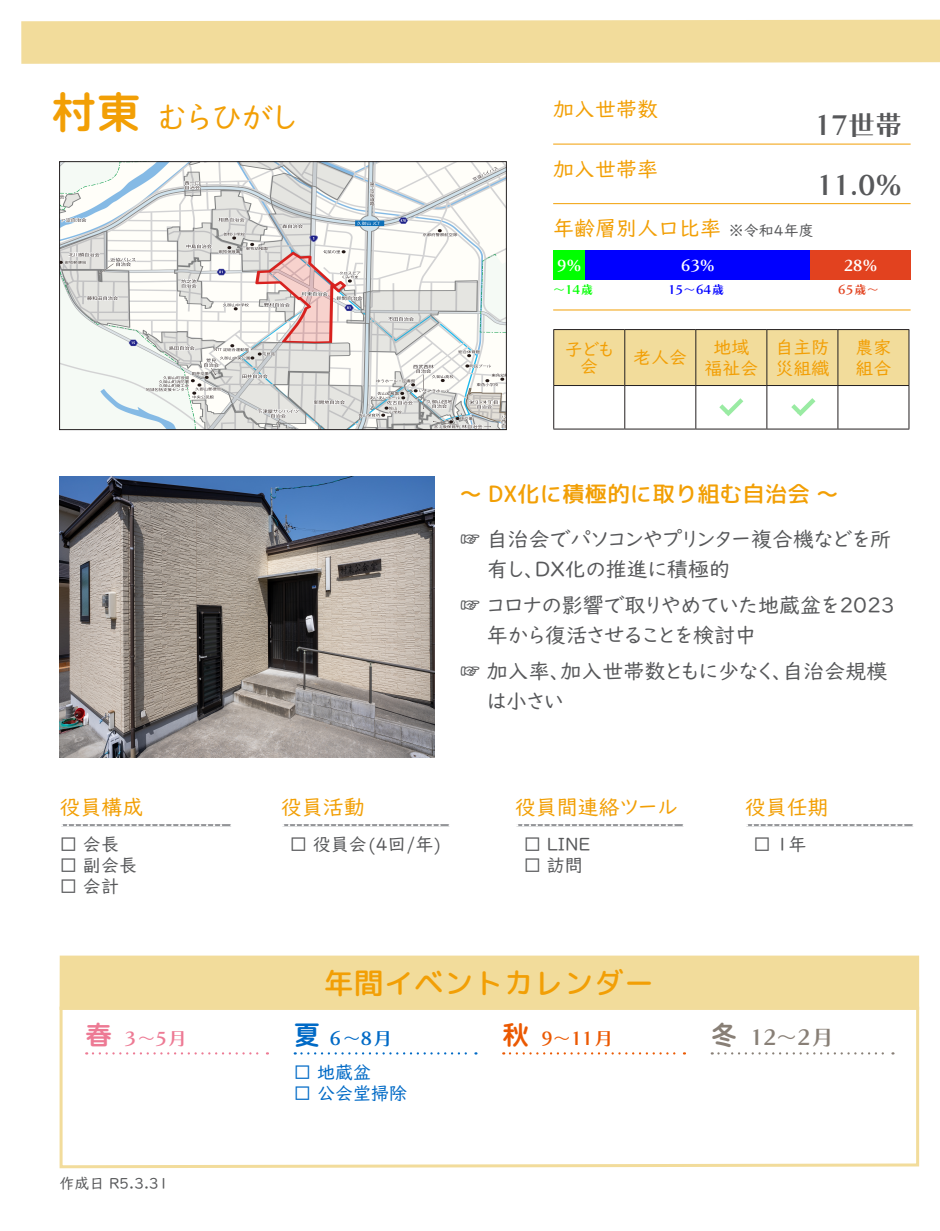
<style>
.page{position:relative;width:940px;height:1231px;background:#fff}
.page>*{position:absolute;margin:0;border:0;box-sizing:border-box;transform-origin:0 0}
.t1{font:31.5px "UD Digi Kyokasho Pro";letter-spacing:-.12em;color:#f29f05}
.t2{font:30px "rounded mplus 2 c medium";color:#f29f05}
.t3{font:27px "Chiaro Std B";color:#57585a}
.t4{font:22.5px "rounded mplus 2 c medium";color:#f29f05}
.t5{font:21px "UD Digi Kyokasho Pro";color:#f29f05}
.t6{font:21px/30px "UD Digi Kyokasho Pro";letter-spacing:-.07em;color:#57585a}
.t7{font:21px/30px "UD Digi Kyokasho Pro";letter-spacing:-.05em;color:#57585a}
.t8{font:21px/30px "UD Digi Kyokasho Pro";color:#57585a}
.t9{font:21px "Chiaro Std B";color:#887f76}
.t10{font:18px "UD Digi Kyokasho Pro";color:#57585a}
.t11{font:18px/21px "UD Digi Kyokasho Pro";color:#f29f05;text-align:center}
.t12{font:18px "UD Digi Kyokasho Pro";color:#006ac6}
.t13{font:18px "Chiaro Std B";color:#eb5902}
.t14{font:18px "Chiaro Std B";color:#ed7a94}
.t15{font:18px "Chiaro Std B";color:#006ac6}
.t16{font:15px "UD Digi Kyokasho Pro";color:#57585a}
.t17{font:15px "Chiaro Std B";color:#fff}
.t18{font:12px "Chiaro Std B";color:#00f}
.t19{font:12px "Chiaro Std B";color:#0f0}
.t20{font:12px "Chiaro Std B";color:#e2421f}
.s1{font-family:"Bokutoh Rera 5";font-size:45px}
.s2{font-family:"Bokutoh Rera 5";font-size:27px}
</style>
<div class="page">
<hr style="left:939px;top:873px;width:1px;height:336px;background:#f29f05">
<hr style="left:553px;top:144px;width:357px;height:1px;background:#f29f05">
<hr style="left:553px;top:203px;width:357px;height:1px;background:#f29f05">
<hr style="left:553px;top:309px;width:357px;height:1px;background:#f29f05">
<div style="left:554px;top:330px;width:354px;height:55px;background:#f2dc9b"></div>
<hr style="left:624px;top:386px;width:1px;height:43px;background:#231f20">
<hr style="left:695px;top:386px;width:1px;height:43px;background:#231f20">
<hr style="left:766px;top:386px;width:1px;height:43px;background:#231f20">
<hr style="left:837px;top:386px;width:1px;height:43px;background:#231f20">
<hr style="left:624px;top:330px;width:1px;height:55px;background:#231f20">
<hr style="left:695px;top:330px;width:1px;height:55px;background:#231f20">
<hr style="left:766px;top:330px;width:1px;height:55px;background:#231f20">
<hr style="left:837px;top:330px;width:1px;height:55px;background:#231f20">
<hr style="left:553px;top:386px;width:1px;height:43px;background:#231f20">
<hr style="left:908px;top:386px;width:1px;height:43px;background:#231f20">
<hr style="left:553px;top:429px;width:71px;height:1px;background:#231f20">
<hr style="left:624px;top:429px;width:71px;height:1px;background:#231f20">
<hr style="left:695px;top:429px;width:71px;height:1px;background:#231f20">
<hr style="left:766px;top:429px;width:71px;height:1px;background:#231f20">
<hr style="left:837px;top:429px;width:72px;height:1px;background:#231f20">
<hr style="left:553px;top:329px;width:71px;height:1px;background:#231f20">
<hr style="left:553px;top:330px;width:1px;height:55px;background:#231f20">
<hr style="left:624px;top:329px;width:71px;height:1px;background:#231f20">
<hr style="left:695px;top:329px;width:71px;height:1px;background:#231f20">
<hr style="left:766px;top:329px;width:71px;height:1px;background:#231f20">
<hr style="left:837px;top:329px;width:72px;height:1px;background:#231f20">
<hr style="left:908px;top:330px;width:1px;height:55px;background:#231f20">
<hr style="left:553px;top:385px;width:71px;height:1px;background:#231f20">
<hr style="left:624px;top:385px;width:71px;height:1px;background:#231f20">
<hr style="left:695px;top:385px;width:71px;height:1px;background:#231f20">
<hr style="left:766px;top:385px;width:71px;height:1px;background:#231f20">
<hr style="left:837px;top:385px;width:72px;height:1px;background:#231f20">
<svg style="left:719px;top:398px;width:24px;height:18px"></svg>
<svg style="left:791px;top:398px;width:24px;height:18px"></svg>
<svg style="left:21px;top:19px;width:918px;height:45px;background:#f2dda0"></svg>
<svg style="left:59px;top:1005px;width:861px;height:164px"></svg>
<svg style="left:93px;top:1052px;width:175px;height:2px"></svg>
<svg style="left:295px;top:1052px;width:181px;height:2px"></svg>
<svg style="left:510px;top:1052px;width:174px;height:2px"></svg>
<svg style="left:718px;top:1052px;width:175px;height:2px"></svg>
<div style="left:60px;top:955px;width:858px;height:54px;background:#f2dc9b"></div>
<hr style="left:61px;top:824px;width:170px;height:2px;background:#939598">
<svg style="left:68px;top:824px;width:163px;height:2px"></svg>
<hr style="left:282px;top:824px;width:167px;height:2px;background:#939598">
<svg style="left:289px;top:824px;width:160px;height:2px"></svg>
<hr style="left:516px;top:824px;width:167px;height:2px;background:#939598">
<svg style="left:523px;top:824px;width:160px;height:2px"></svg>
<svg style="left:747px;top:824px;width:166px;height:2px"></svg>
<img style="left:61px;top:163px;width:443px;height:265px">
<div style="left:59px;top:161px;width:447px;height:269px;border:1px solid #231f20"></div>
<div style="left:553px;top:250px;width:32px;height:30px;background:#0f0"></div>
<div style="left:585px;top:250px;width:225px;height:30px;background:#00f"></div>
<div style="left:810px;top:250px;width:100px;height:30px;background:#e2421f"></div>
<img style="left:60px;top:476px;width:374px;height:281px">
<h1 class="t1" style="left:51px;top:91px;width:251px"><span class="s1">村東</span> むらひがし</h1>
<p class="t5" style="left:553px;top:92px;width:106px">加入世帯数</p>
<p class="t5" style="left:553px;top:151px;width:106px">加入世帯率</p>
<p class="t5" style="left:553px;top:211px;width:169px">年齢層別人口比率</p>
<p class="t3" style="left:814px;top:108px;width:89px">17世帯</p>
<p class="t3" style="left:816px;top:169px;width:87px">11.0%</p>
<p class="t16" style="left:728px;top:218px;width:86px">※令和4年度</p>
<p class="t17" style="left:557px;top:256px;width:26px">9%</p>
<p class="t17" style="left:681px;top:256px;width:35px">63%</p>
<p class="t17" style="left:843px;top:256px;width:35px">28%</p>
<p class="t19" style="left:553px;top:282px;width:42px">〜14歳</p>
<p class="t18" style="left:668px;top:282px;width:58px">15〜64歳</p>
<p class="t20" style="left:838px;top:282px;width:42px">65歳〜</p>
<p class="t11" style="left:564px;top:340px;width:52px;line-height:17px">子ども会</p>
<p class="t11" style="left:633px;top:346px;width:55px">老人会</p>
<p class="t11" style="left:704px;top:335px;width:55px">地域福祉会</p>
<p class="t11" style="left:775px;top:335px;width:55px;text-align:left">自主防災組織</p>
<p class="t11" style="left:855px;top:335px;width:37px;text-align:left">農家組合</p>
<p class="t4" style="left:459px;top:477px;width:380px">〜 DX化に積極的に取り組む自治会 〜</p>
<p class="t7" style="left:459px;top:523px;width:433px">☞ 自治会でパソコンやプリンター複合機などを所　 有し、DX化の推進に積極的</p>
<p class="t6" style="left:459px;top:589px;width:436px">☞ コロナの影響で取りやめていた地蔵盆を2023　 年から復活させることを検討中</p>
<p class="t8" style="left:459px;top:655px;width:429px">☞ 加入率、加入世帯数ともに少なく、自治会規模　 は小さい</p>
<p class="t5" style="left:60px;top:789px;width:85px">役員構成</p>
<p class="t5" style="left:281px;top:789px;width:85px">役員活動</p>
<p class="t5" style="left:514px;top:789px;width:164px">役員間連絡ツール</p>
<p class="t5" style="left:744px;top:789px;width:85px">役員任期</p>
<p class="t10" style="left:60px;top:829px;width:61px">□ 会長</p>
<p class="t10" style="left:60px;top:850px;width:79px">□ 副会長</p>
<p class="t10" style="left:60px;top:871px;width:61px">□ 会計</p>
<p class="t10" style="left:289px;top:829px;width:154px">□ 役員会(4回/年)</p>
<p class="t10" style="left:523px;top:829px;width:68px">□ LINE</p>
<p class="t10" style="left:523px;top:850px;width:61px">□ 訪問</p>
<h2 class="t2" style="left:324px;top:961px;width:331px">年間イベントカレンダー</h2>
<p class="t10" style="left:753px;top:829px;width:55px">□ 1年</p>
<p class="t14" style="left:85px;top:1027px;width:103px"><span class="s2">春</span> 3〜5月</p>
<p class="t15" style="left:293px;top:1027px;width:100px"><span class="s2">夏</span> 6〜8月</p>
<p class="t13" style="left:502px;top:1027px;width:112px"><span class="s2">秋</span> 9〜11月</p>
<p class="t9" style="left:710px;top:1024px;width:124px"><span class="s2">冬</span> 12〜2月</p>
<p class="t16" style="left:60px;top:1171px;width:113px">作成日 R5.3.3１</p>
<p class="t12" style="left:293px;top:1057px;width:79px">□ 地蔵盆</p>
<p class="t12" style="left:293px;top:1078px;width:115px">□ 公会堂掃除</p>
</div>
